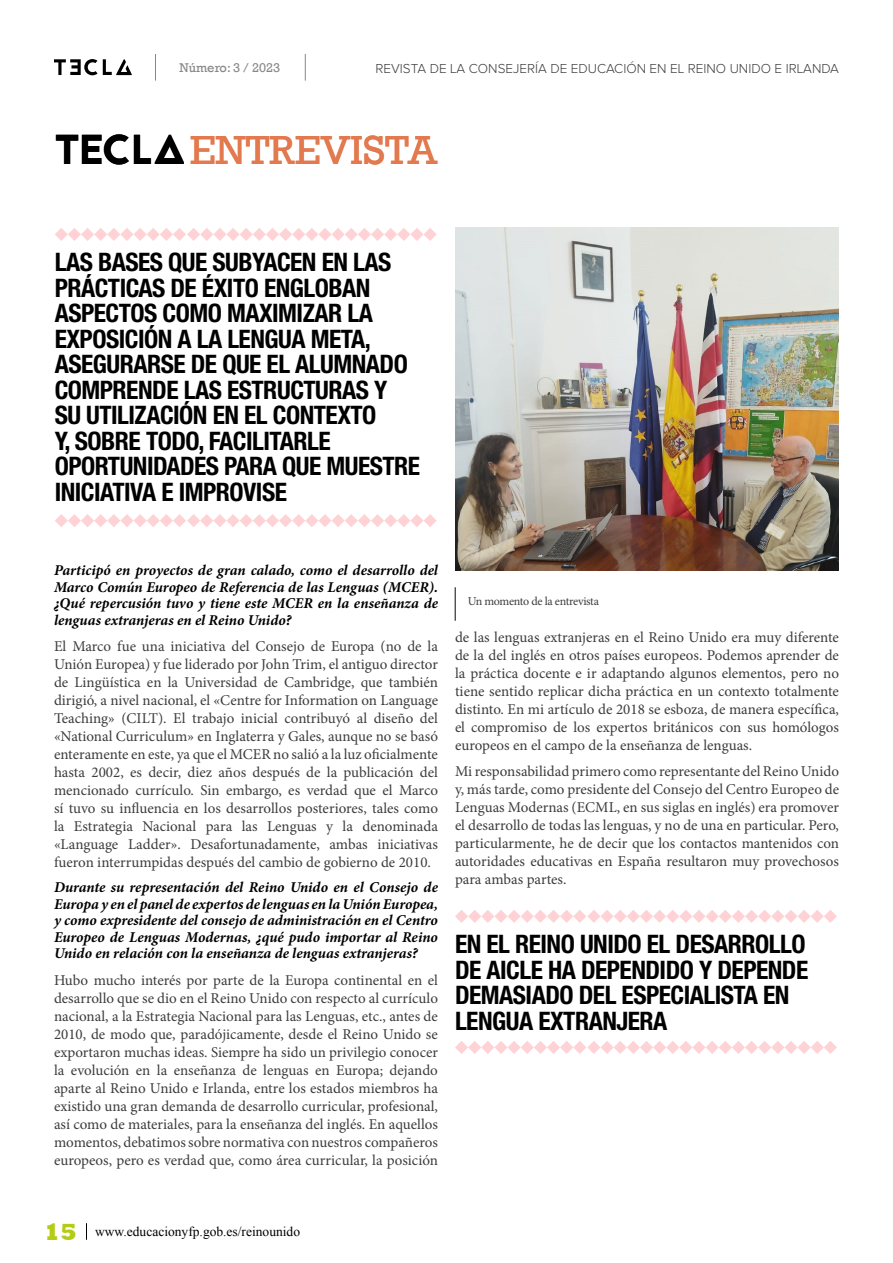
<style>
.page{position:relative;width:893px;height:1263px;background:#fff}
.page>*{position:absolute;margin:0;border:0;box-sizing:border-box;transform-origin:0 0}
.t1{font:41.55px "Rockwell";color:#e37a4f}
.t2{font:700 condensed 25.5px/25.5px "Helvetica Neue LT Std";letter-spacing:-.02em;color:#000}
.t3{font:15px/18px "Minion Pro";color:#3c3c3b;text-align:justify}
.t4{font:italic 700 15px/16.5px "Minion Pro";letter-spacing:.005em;color:#000;text-align:justify}
.t5{font:300 13.5px "Proxima Nova A";color:#3c3c3b}
.t6{font:13.5px "Times New Roman";color:#000}
.t7{font:12.9px "Rockwell";color:#878787}
.t8{font:12px "Minion Pro";letter-spacing:-.03em;color:#3c3c3b}
.s1{font-family:"Jaapokkienchance";font-size:41.7px;color:#000}
.s2{font-family:"Rockwell";font-weight:800;font-size:24px;color:#b4cc16}
</style>
<div class="page">
<svg style="left:86px;top:1223px;width:1px;height:17px"></svg>
<svg style="left:155px;top:54px;width:1px;height:27px"></svg>
<svg style="left:54px;top:59px;width:78px;height:16px"></svg>
<svg style="left:305px;top:54px;width:1px;height:27px"></svg>
<svg style="left:55px;top:228px;width:382px;height:13px"></svg>
<svg style="left:55px;top:514px;width:382px;height:13px"></svg>
<img style="left:455px;top:227px;width:384px;height:344px">
<hr style="left:455px;top:587px;width:1px;height:34px;background:#0b0700">
<svg style="left:455px;top:910px;width:382px;height:13px"></svg>
<svg style="left:455px;top:1041px;width:382px;height:13px"></svg>
<p class="t7" style="left:179px;top:60px;width:102px">Número: 3 / 2023</p>
<p class="t5" style="left:375px;top:61px;width:465px">REVISTA DE LA CONSEJERÍA DE EDUCACIÓN EN EL REINO UNIDO E IRLANDA</p>
<h1 class="t1" style="left:54px;top:126px;width:385px"><span class="s1">TECLA</span>ENTREVISTA</h1>
<p class="t2" style="left:55px;top:249px;width:367px">LAS BASES QUE SUBYACEN EN LAS<br>PRÁCTICAS DE ÉXITO ENGLOBAN<br>ASPECTOS COMO MAXIMIZAR LA<br>EXPOSICIÓN A LA LENGUA META,<br>ASEGURARSE DE QUE EL ALUMNADO<br>COMPRENDE LAS ESTRUCTURAS Y<br>SU UTILIZACIÓN EN EL CONTEXTO<br>Y, SOBRE TODO, FACILITARLE<br>OPORTUNIDADES PARA QUE MUESTRE<br>INICIATIVA E IMPROVISE</p>
<p class="t4" style="left:54px;top:562px;width:386px">Participó en proyectos de gran calado, como el desarrollo del Marco Común Europeo de Referencia de las Lenguas (MCER). ¿Qué repercusión tuvo y tiene este MCER en la enseñanza de lenguas extranjeras en el Reino Unido?</p>
<p class="t3" style="left:54px;top:638px;width:386px">El Marco fue una iniciativa del Consejo de Europa (no de la Unión Europea) y fue liderado por John Trim, el antiguo director de Lingüística en la Universidad de Cambridge, que también dirigió, a nivel nacional, el «Centre for Information on Language Teaching» (CILT). El trabajo inicial contribuyó al diseño del «National Curriculum» en Inglaterra y Gales, aunque no se basó enteramente en este, ya que el MCER no salió a la luz oficialmente hasta 2002, es decir, diez años después de la publicación del mencionado currículo. Sin embargo, es verdad que el Marco sí tuvo su influencia en los desarrollos posteriores, tales como la Estrategia Nacional para las Lenguas y la denominada «Language Ladder». Desafortunadamente, ambas iniciativas fueron interrumpidas después del cambio de gobierno de 2010.</p>
<p class="t4" style="left:54px;top:879px;width:386px">Durante su representación del Reino Unido en el Consejo de Europa y en el panel de expertos de lenguas en la Unión Europea, y como expresidente del consejo de administración en el Centro Europeo de Lenguas Modernas, ¿qué pudo importar al Reino Unido en relación con la enseñanza de lenguas extranjeras?</p>
<p class="t3" style="left:54px;top:971px;width:386px">Hubo mucho interés por parte de la Europa continental en el desarrollo que se dio en el Reino Unido con respecto al currículo nacional, a la Estrategia Nacional para las Lenguas, etc., antes de 2010, de modo que, paradójicamente, desde el Reino Unido se exportaron muchas ideas. Siempre ha sido un privilegio conocer la evolución en la enseñanza de lenguas en Europa; dejando aparte al Reino Unido e Irlanda, entre los estados miembros ha existido una gran demanda de desarrollo curricular, profesional, así como de materiales, para la enseñanza del inglés. En aquellos momentos, debatimos sobre normativa con nuestros compañeros europeos, pero es verdad que, como área curricular, la posición</p>
<p class="t8" style="left:468px;top:593px;width:133px">Un momento de la entrevista</p>
<p class="t3" style="left:455px;top:628px;width:385px">de las lenguas extranjeras en el Reino Unido era muy diferente de la del inglés en otros países europeos. Podemos aprender de la práctica docente e ir adaptando algunos elementos, pero no tiene sentido replicar dicha práctica en un contexto totalmente distinto. En mi artículo de 2018 se esboza, de manera específica, el compromiso de los expertos británicos con sus homólogos europeos en el campo de la enseñanza de lenguas.</p>
<p class="t3" style="left:455px;top:762px;width:386px">Mi responsabilidad primero como representante del Reino Unido y, más tarde, como presidente del Consejo del Centro Europeo de Lenguas Modernas (ECML, en sus siglas en inglés) era promover el desarrollo de todas las lenguas, y no de una en particular. Pero, particularmente, he de decir que los contactos mantenidos con autoridades educativas en España resultaron muy provechosos para ambas partes.</p>
<h2 class="t2" style="left:455px;top:931px;width:355px">EN EL REINO UNIDO EL DESARROLLO<br>DE AICLE HA DEPENDIDO Y DEPENDE<br>DEMASIADO DEL ESPECIALISTA EN<br>LENGUA EXTRANJERA</h2>
<p class="t6" style="left:44px;top:1222px;width:258px"><span class="s2">15</span> www.educacionyfp.gob.es/reinounido</p>
</div>
